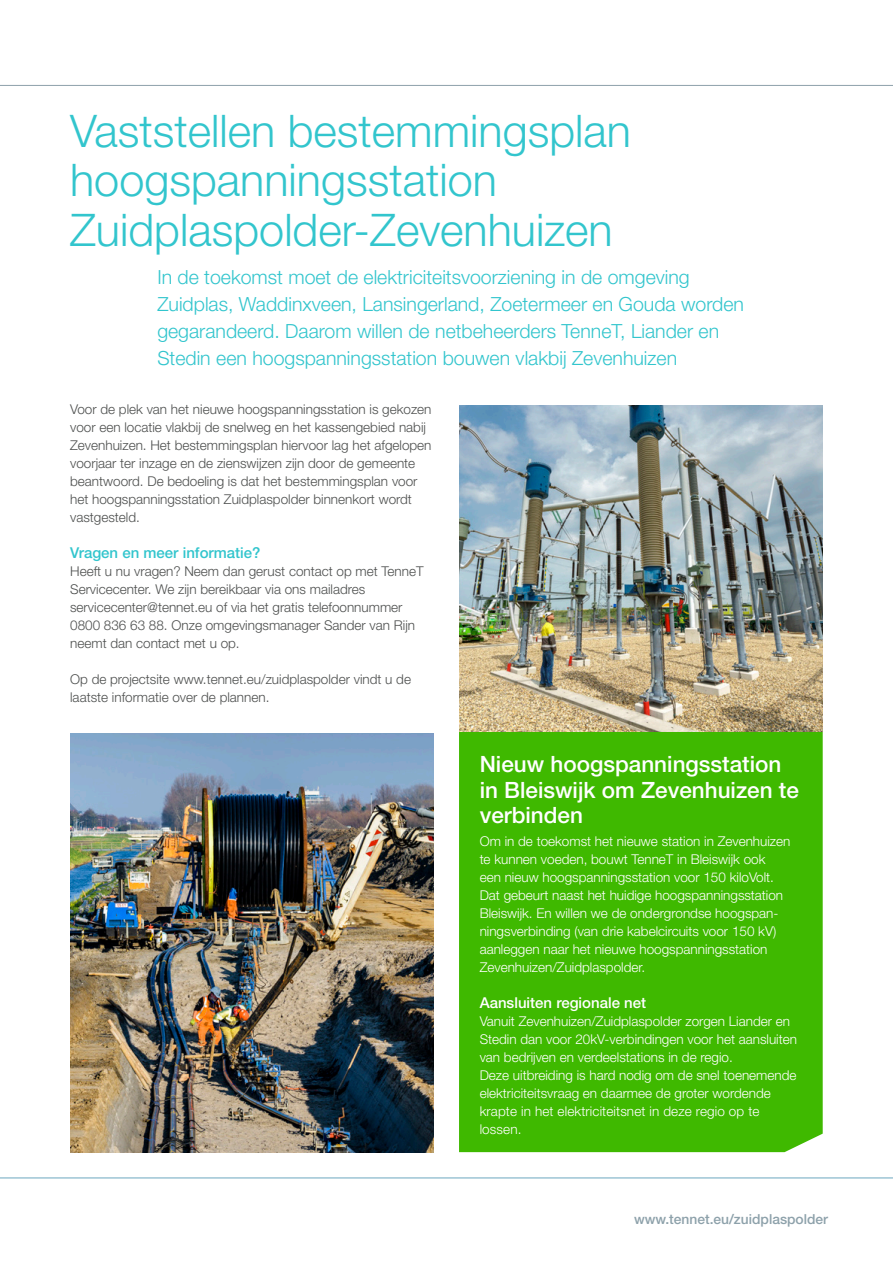
<style>
.page{position:relative;width:893px;height:1263px;background:#fff}
.page>*{position:absolute;margin:0;border:0;box-sizing:border-box;transform-origin:0 0}
.t1{font:300 45px/49.5px "Helvetica Neue LT Pro";color:#32c5cd}
.t2{font:500 22.5px/25.5px "Helvetica Neue LT Pro";color:#fff}
.t3{font:300 19.5px/27px "Helvetica Neue LT Pro";color:#32c5cd}
.t4{font:500 15px "Helvetica Neue LT Pro";color:#32c5cd}
.t5{font:500 15px "Helvetica Neue LT Pro";color:#fff}
.t6{font:500 13.8px "Helvetica Neue LT Pro";color:#8da1aa}
.t7{font:300 13.5px/18px "Helvetica Neue LT Pro";color:#4d4f4e}
.t8{font:300 13.5px/18px "Helvetica Neue LT Pro";color:#fff}
</style>
<div class="page">
<hr style="left:892px;top:0;width:1px;height:1178px;background:#8da1aa">
<div style="left:459px;top:731px;width:364px;height:421px;background:#3fb900"></div>
<hr style="left:892px;top:85px;width:1px;height:1095px;background:#bfbfbf">
<hr style="left:892px;top:0;width:1px;height:60px;background:#bfbfbf">
<hr style="left:0;top:85px;width:893px;height:1px;background:#8da1aa">
<hr style="left:0;top:1177px;width:893px;height:1px;background:#6ca7bf">
<img style="left:459px;top:406px;width:364px;height:325px">
<img style="left:70px;top:733px;width:364px;height:419px">
<h1 class="t1" style="left:70px;top:105px;width:562px">Vaststellen bestemmingsplan hoogspanningsstation<br>Zuidplaspolder-Zevenhuizen</h1>
<p class="t3" style="left:157px;top:263px;width:588px">In de toekomst moet de elektriciteitsvoorziening in de omgeving Zuidplas, Waddinxveen, Lansingerland, Zoetermeer en Gouda worden gegarandeerd. Daarom willen de netbeheerders TenneT, Liander en Stedin een hoogspanningsstation bouwen vlakbij Zevenhuizen</p>
<p class="t7" style="left:70px;top:400px;width:363px">Voor de plek van het nieuwe hoogspanningsstation is gekozen voor een locatie vlakbij de snelweg en het kassengebied nabij Zevenhuizen. Het bestemmingsplan hiervoor lag het afgelopen voorjaar ter inzage en de zienswijzen zijn door de gemeente beantwoord. De bedoeling is dat het bestemmingsplan voor het hoogspanningsstation Zuidplaspolder binnenkort wordt vastgesteld.</p>
<p class="t4" style="left:70px;top:544px;width:192px">Vragen en meer informatie?</p>
<p class="t7" style="left:70px;top:562px;width:355px">Heeft u nu vragen? Neem dan gerust contact op met TenneT Servicecenter. We zijn bereikbaar via ons mailadres servicecenter@tennet.eu of via het gratis telefoonnummer 0800 836 63 88. Onze omgevingsmanager Sander van Rijn neemt dan contact met u op.</p>
<p class="t7" style="left:70px;top:670px;width:342px">Op de projectsite www.tennet.eu/zuidplaspolder vindt u de laatste informatie over de plannen.</p>
<h2 class="t2" style="left:480px;top:751px;width:321px">Nieuw hoogspanningsstation in Bleiswijk om Zevenhuizen te verbinden</h2>
<p class="t8" style="left:480px;top:832px;width:312px">Om in de toekomst het nieuwe station in Zevenhuizen te kunnen voeden, bouwt TenneT in Bleiswijk ook<br>een nieuw hoogspanningsstation voor 150 kiloVolt.<br>Dat gebeurt naast het huidige hoogspanningsstation Bleiswijk. En willen we de ondergrondse hoogspan&shy;ningsverbinding (van drie kabelcircuits voor 150 kV) aanleggen naar het nieuwe hoogspanningsstation Zevenhuizen/Zuidplaspolder.</p>
<p class="t5" style="left:480px;top:994px;width:168px">Aansluiten regionale net</p>
<p class="t8" style="left:480px;top:1012px;width:319px">Vanuit Zevenhuizen/Zuidplaspolder zorgen Liander en Stedin dan voor 20kV-verbindingen voor het aansluiten van bedrijven en verdeelstations in de regio.<br>Deze uitbreiding is hard nodig om de snel toenemende elektriciteitsvraag en daarmee de groter wordende krapte in het elektriciteitsnet in deze regio op te lossen.</p>
<p class="t6" style="left:634px;top:1211px;width:196px">www.tennet.eu/zuidplaspolder</p>
</div>
